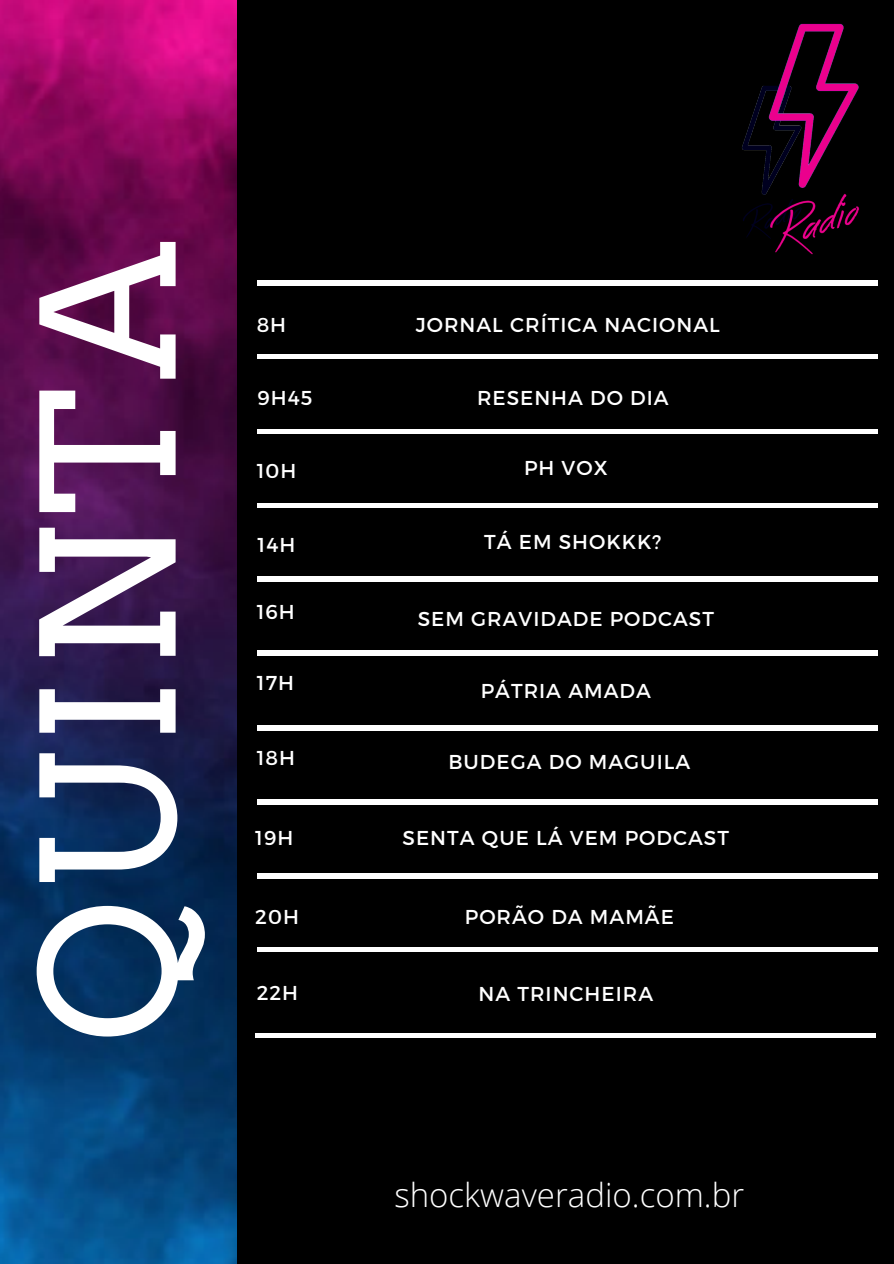
<style>
.page{position:relative;width:894px;height:1264px;background:#fff}
.page>*{position:absolute;margin:0;border:0;box-sizing:border-box;transform-origin:0 0}
.t1{font:183.9px "Arvo";letter-spacing:.04em;color:#fff}
.t2{font:300 33px "Open Sans";color:#fff}
.t3{font:20.1px "Montserrat";letter-spacing:.05em;color:#fff}
</style>
<div class="page">
<div style="left:0;top:0;width:893px;height:1263px;background:#000"></div>
<img style="left:0;top:0;width:237px;height:1263px">
<div style="left:257px;top:280px;width:620px;height:5px;background:#fff"></div>
<div style="left:257px;top:354px;width:620px;height:5px;background:#fff"></div>
<div style="left:257px;top:429px;width:620px;height:5px;background:#fff"></div>
<hr style="left:257px;top:503px;width:620px;height:4px;background:#fff">
<div style="left:257px;top:873px;width:620px;height:5px;background:#fff"></div>
<hr style="left:257px;top:947px;width:620px;height:4px;background:#fff">
<hr style="left:257px;top:577px;width:620px;height:4px;background:#fff">
<div style="left:257px;top:650px;width:620px;height:5px;background:#fff"></div>
<hr style="left:257px;top:726px;width:620px;height:4px;background:#fff">
<div style="left:257px;top:799px;width:620px;height:5px;background:#fff"></div>
<img style="left:742px;top:99px;width:16px;height:139px">
<img style="left:758px;top:23px;width:119px;height:263px">
<hr style="left:255px;top:1033px;width:620px;height:4px;background:#fff">
<p class="t1" style="left:-1px;top:1042px;width:803px;rotate:-90deg">QUINTA</p>
<p class="t3" style="left:256px;top:312px;width:31px">8H</p>
<p class="t3" style="left:257px;top:385px;width:56px">9H45</p>
<p class="t3" style="left:256px;top:457px;width:41px">10H</p>
<p class="t3" style="left:257px;top:531px;width:39px">14H</p>
<p class="t3" style="left:256px;top:598px;width:39px">16H</p>
<p class="t3" style="left:257px;top:669px;width:39px">17H</p>
<p class="t3" style="left:257px;top:744px;width:40px">18H</p>
<p class="t3" style="left:255px;top:825px;width:40px">19H</p>
<p class="t3" style="left:255px;top:903px;width:45px">20H</p>
<p class="t3" style="left:256px;top:980px;width:43px">22H</p>
<p class="t3" style="left:415px;top:312px;width:305px">JORNAL CRÍTICA NACIONAL</p>
<p class="t3" style="left:477px;top:385px;width:193px">RESENHA DO DIA</p>
<p class="t3" style="left:524px;top:454px;width:85px">PH VOX</p>
<p class="t3" style="left:484px;top:528px;width:179px">TÁ EM SHOKKK?</p>
<p class="t3" style="left:417px;top:605px;width:298px">SEM GRAVIDADE PODCAST</p>
<p class="t3" style="left:480px;top:677px;width:172px">PÁTRIA AMADA</p>
<p class="t3" style="left:448px;top:748px;width:243px">BUDEGA DO MAGUILA</p>
<p class="t3" style="left:402px;top:825px;width:328px">SENTA QUE LÁ VEM PODCAST</p>
<p class="t3" style="left:464px;top:904px;width:210px">PORÃO DA MAMÃE</p>
<p class="t3" style="left:478px;top:981px;width:176px">NA TRINCHEIRA</p>
<p class="t2" style="left:394px;top:1171px;width:351px">shockwaveradio.com.br</p>
</div>
